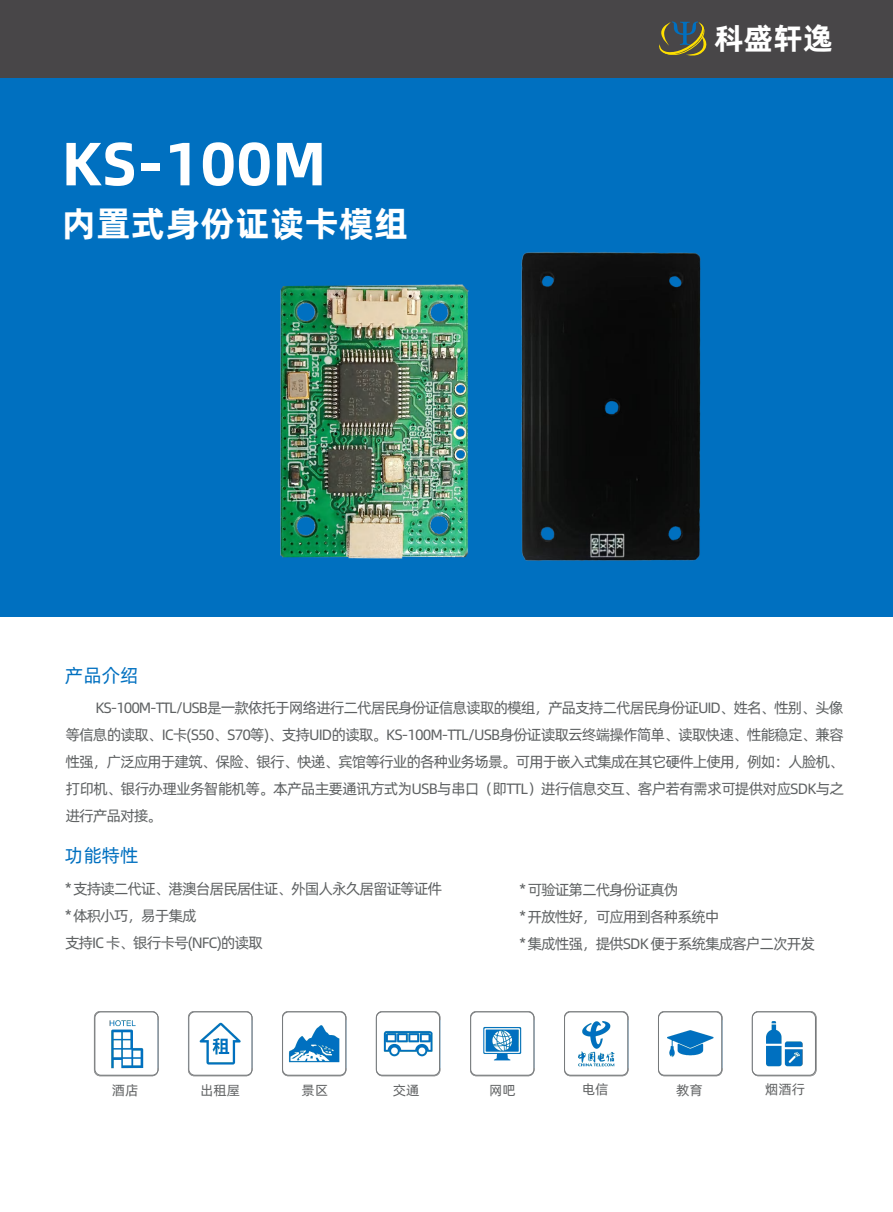
<style>
.page{position:relative;width:893px;height:1212px;background:#fff}
.page>*{position:absolute;margin:0;border:0;box-sizing:border-box;transform-origin:0 0}
.t1{font:61.05px "Alibaba Pu Hui Ti B";color:#fff}
.t2{font:35.25px "Alibaba Pu Hui Ti B";color:#fff}
.t3{font:30px "Alibaba Pu Hui Ti B";color:#fff}
.t4{font:18.75px "Alibaba Pu Hui Ti R";color:#0070c0}
.t5{font:15px/27px "Alibaba Pu Hui Ti R";letter-spacing:-.075em;color:#5e6162}
.t6{font:13.5px "Alibaba Pu Hui Ti R";color:#616364}
</style>
<div class="page">
<div style="left:0;top:0;width:893px;height:78px;background:#484648"></div>
<div style="left:0;top:78px;width:893px;height:538px;background:#0070c0"></div>
<svg style="left:659px;top:21px;width:48px;height:35px"></svg>
<img style="left:280px;top:284px;width:133px;height:275px">
<img style="left:413px;top:252px;width:288px;height:309px">
<img style="left:93px;top:1011px;width:724px;height:66px">
<div style="left:95px;top:1011px;width:64px;height:64px;border:1px solid #76797b;border-radius:6px"></div>
<div style="left:188px;top:1011px;width:64px;height:64px;border:1px solid #76797b;border-radius:6px"></div>
<div style="left:282px;top:1011px;width:64px;height:64px;border:1px solid #76797b;border-radius:6px"></div>
<div style="left:376px;top:1011px;width:64px;height:64px;border:1px solid #76797b;border-radius:6px"></div>
<div style="left:470px;top:1011px;width:64px;height:64px;border:1px solid #76797b;border-radius:6px"></div>
<div style="left:564px;top:1011px;width:64px;height:64px;border:1px solid #76797b;border-radius:6px"></div>
<div style="left:658px;top:1011px;width:64px;height:64px;border:1px solid #76797b;border-radius:6px"></div>
<div style="left:752px;top:1011px;width:64px;height:64px;border:1px solid #76797b;border-radius:6px"></div>
<h1 class="t1" style="left:62px;top:116px;width:266px">KS-100M</h1>
<h2 class="t2" style="left:62px;top:196px;width:348px">内置式身份证读卡模组</h2>
<p class="t4" style="left:65px;top:661px;width:75px">产品介绍</p>
<h3 class="t3" style="left:714px;top:15px;width:120px">科盛轩逸</h3>
<p class="t5" style="left:65px;top:694px;width:780px;text-align:justify;text-indent:30px">KS-100M-TTL/USB是一款依托于网络进行二代居民身份证信息读取的模组，产品支持二代居民身份证UID、姓名、性别、头像等信息的读取、IC卡(S50、S70等)、支持UID的读取。KS-100M-TTL/USB身份证读取云终端操作简单、读取快速、性能稳定、兼容性强，广泛应用于建筑、保险、银行、快递、宾馆等行业的各种业务场景。可用于嵌入式集成在其它硬件上使用，例如：人脸机、打印机、银行办理业务智能机等。本产品主要通讯方式为USB与串口（即TTL）进行信息交互、客户若有需求可提供对应SDK与之进行产品对接。</p>
<p class="t4" style="left:65px;top:842px;width:75px">功能特性</p>
<p class="t5" style="left:65px;top:875px;width:379px">* 支持读二代证、港澳台居民居住证、外国人永久居留证等证件* 体积小巧，易于集成<br>支持IC 卡、银行卡号(NFC)的读取</p>
<p class="t5" style="left:519px;top:875px;width:297px">* 可验证第二代身份证真伪<br>* 开放性好，可应用到各种系统中<br>* 集成性强，提供SDK 便于系统集成客户二次开发</p>
<p class="t6" style="left:200px;top:1080px;width:42px">出租屋</p>
<p class="t6" style="left:301px;top:1080px;width:28px">景区</p>
<p class="t6" style="left:393px;top:1080px;width:28px">交通</p>
<p class="t6" style="left:489px;top:1080px;width:28px">网吧</p>
<p class="t6" style="left:582px;top:1079px;width:28px">电信</p>
<p class="t6" style="left:112px;top:1080px;width:28px">酒店</p>
<p class="t6" style="left:676px;top:1080px;width:28px">教育</p>
<p class="t6" style="left:765px;top:1079px;width:42px">烟酒行</p>
</div>
